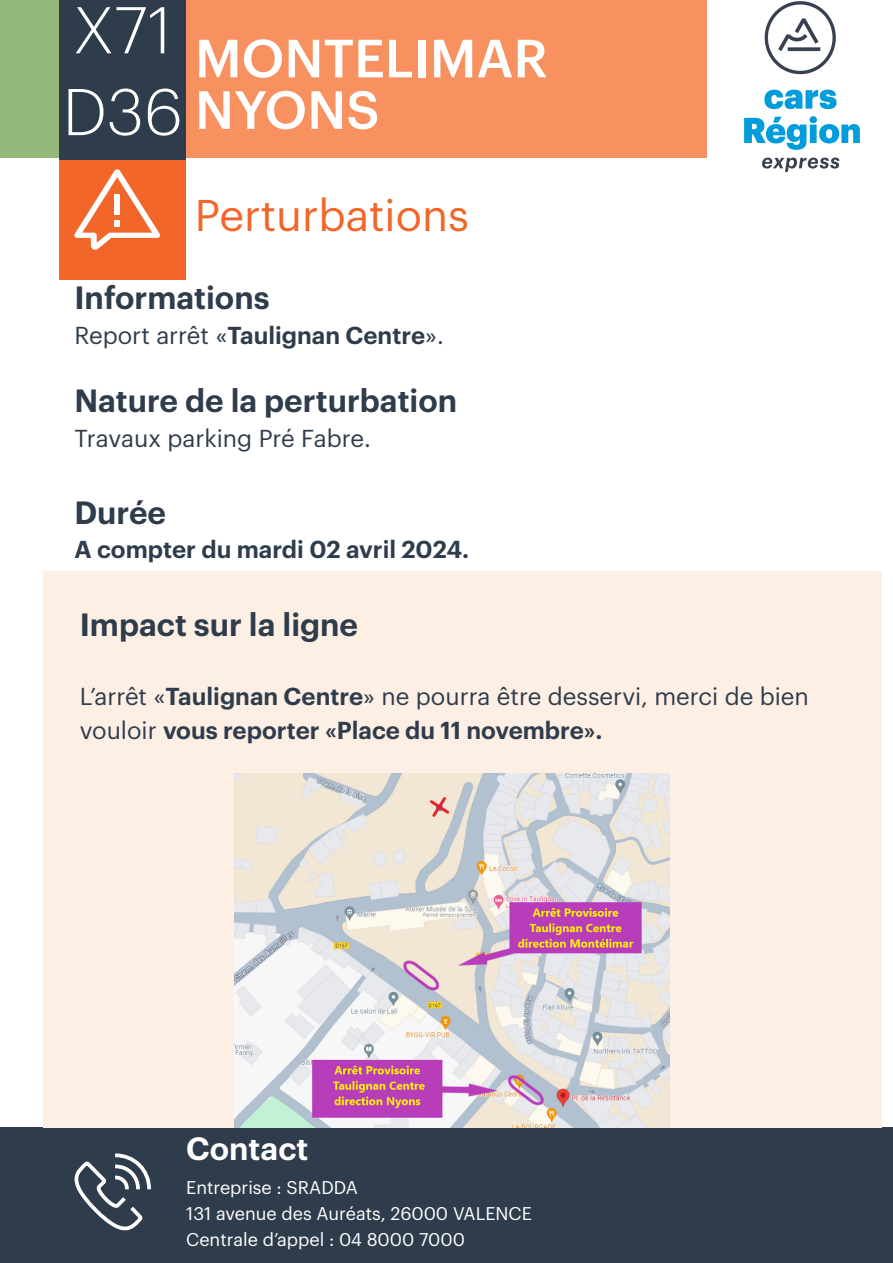
<style>
.page{position:relative;width:893px;height:1263px;background:#fff}
.page>*{position:absolute;margin:0;border:0;box-sizing:border-box;transform-origin:0 0}
.t1{font:300 64.5px "Graphik";letter-spacing:.005em;color:#fff}
.t2{font:500 52.5px "Graphik";color:#fff}
.t3{font:43.5px "Graphik";color:#f2662a}
.titre{font:600 31.5px "Graphik";color:#2f3c4c}
.titre_blanc{font:600 31.5px "Graphik";color:#fff}
.texte_drapeau_encadré{font:24px/34.3px "Graphik";color:#2f3c4c}
.texte{font:600 24px "Graphik";color:#2f3c4c}
.texte-2{font:24px "Graphik";color:#2f3c4c}
.texte_blanc{font:18px "Graphik";color:#fff}
.s1{font-weight:400}
.s2{font-weight:600}
</style>
<div class="page">
<div style="left:0;top:1128px;width:893px;height:135px;background:#2f3c4c"></div>
<svg style="left:74px;top:1153px;width:77px;height:78px"></svg>
<div style="left:0;top:0;width:707px;height:158px;background:#f79260"></div>
<div style="left:60px;top:147px;width:126px;height:132px;background:#f2662a"></div>
<svg style="left:74px;top:169px;width:86px;height:81px"></svg>
<div style="left:44px;top:571px;width:838px;height:557px;background:#fdefe4"></div>
<div style="left:59px;top:0;width:127px;height:159px;background:#2f3c4c"></div>
<img style="left:744px;top:2px;width:116px;height:170px">
<div style="left:0;top:0;width:59px;height:158px;background:#92b97b"></div>
<img style="left:235px;top:773px;width:435px;height:355px">
<p class="t1" style="left:73px;top:-17px;width:101px">X71</p>
<p class="t1" style="left:63px;top:65px;width:122px">D36</p>
<p class="t2" style="left:195px;top:18px;width:354px">MONTELIMAR</p>
<p class="t2" style="left:195px;top:70px;width:186px">NYONS</p>
<p class="t3" style="left:195px;top:183px;width:276px">Perturbations</p>
<p class="titre" style="left:74px;top:274px;width:197px">Informations</p>
<p class="texte" style="left:74px;top:317px;width:371px"><span class="s1">Report arrêt «</span>Taulignan Centre<span class="s1">».</span></p>
<p class="titre" style="left:74px;top:377px;width:384px">Nature de la perturbation</p>
<p class="texte-2" style="left:74px;top:420px;width:298px">Travaux parking Pré Fabre.</p>
<p class="titre" style="left:74px;top:488px;width:93px">Durée</p>
<p class="texte" style="left:74px;top:531px;width:396px">A compter du mardi 02 avril 2024.</p>
<p class="titre" style="left:80px;top:600px;width:280px">Impact sur la ligne</p>
<p class="texte_drapeau_encadré" style="left:80px;top:677px;width:731px">L’arrêt «<span class="s2">Taulignan Centre</span>» ne pourra être desservi, merci de bien vouloir <span class="s2">vous reporter «Place du 11 novembre».</span></p>
<p class="titre_blanc" style="left:186px;top:1124px;width:124px">Contact</p>
<p class="texte_blanc" style="left:186px;top:1174px;width:173px">Entreprise : SRADDA</p>
<p class="texte_blanc" style="left:186px;top:1200px;width:347px">131 avenue des Auréats, 26000 VALENCE</p>
<p class="texte_blanc" style="left:186px;top:1226px;width:280px">Centrale d’appel : 04 8000 7000</p>
</div>
